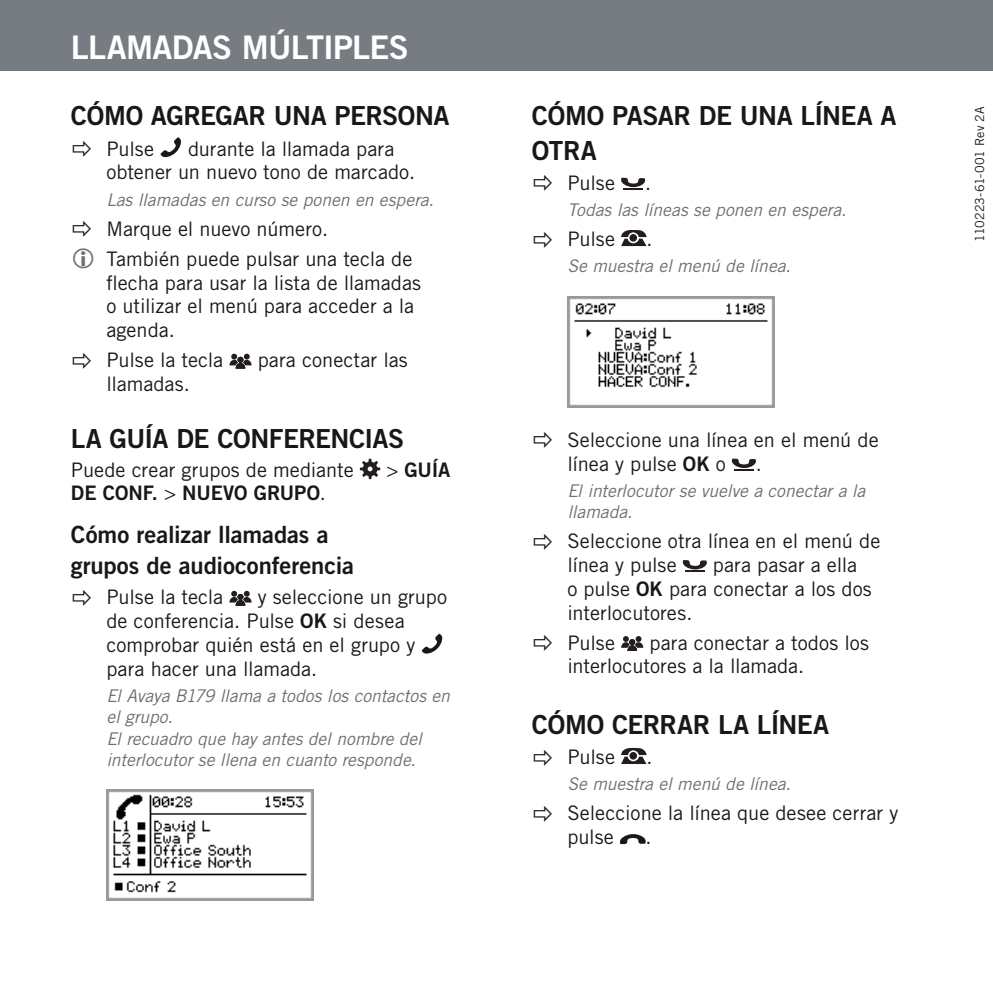
<style>
.page{position:relative;width:993px;height:993px;background:#fff}
.page>*{position:absolute;margin:0;border:0;box-sizing:border-box;transform-origin:0 0}
.Rubrik_1{font:32.5px "Trade Gothic LT Std Bd 2";letter-spacing:-.02em;color:#fff}
.Rubrik_2{font:26.25px/34px "Trade Gothic LT Std Bd 2";letter-spacing:-.015em;color:#181816}
.Rubrik_3{font:23.75px/31px "Trade Gothic LT Std Bd 2";letter-spacing:-.005em;color:#181816}
.Bröd_ih{font:20px/23.8px "Trade Gothic LT Std";color:#181816}
.Bröd{font:20px "Trade Gothic LT Std";color:#181816}
.Bröd-2{font:20px "Trade Gothic LT Std Bd 2";letter-spacing:-.005em;color:#181816}
.Bröd_i_kommentar{font:italic 17.5px/21.2px "Trade Gothic LT Std";letter-spacing:-.005em;color:#6f6f6e}
.Bröd-3{font:12.5px "Trade Gothic LT Std";letter-spacing:.005em;color:#181816}
.s1{font-family:"Trade Gothic LT Std"}
.s2{font-family:"Trade Gothic LT Std Bd 2"}
</style>
<div class="page">
<div style="left:0;top:0;width:992px;height:71px;background:#777c83"></div>
<svg style="left:621px;top:178px;width:24px;height:12px"></svg>
<svg style="left:621px;top:230px;width:25px;height:16px"></svg>
<svg style="left:731px;top:458px;width:24px;height:12px"></svg>
<svg style="left:682px;top:560px;width:24px;height:11px"></svg>
<svg style="left:621px;top:636px;width:22px;height:14px"></svg>
<svg style="left:621px;top:747px;width:25px;height:16px"></svg>
<svg style="left:620px;top:834px;width:25px;height:9px"></svg>
<img style="left:567px;top:296px;width:207px;height:111px">
<img style="left:106px;top:789px;width:207px;height:111px">
<svg style="left:160px;top:137px;width:21px;height:21px"></svg>
<svg style="left:229px;top:353px;width:22px;height:15px"></svg>
<svg style="left:360px;top:458px;width:20px;height:21px"></svg>
<svg style="left:229px;top:590px;width:22px;height:15px"></svg>
<svg style="left:421px;top:633px;width:22px;height:21px"></svg>
<p class="Rubrik_1" style="left:71px;top:27px;width:339px">LLAMADAS MÚLTIPLES</p>
<p class="Rubrik_2" style="left:71px;top:98px;width:380px">CÓMO AGREGAR UNA PERSONA</p>
<p class="Bröd_ih" style="left:106px;top:136px;width:49px">Pulse</p>
<p class="Bröd_ih" style="left:106px;top:136px;width:310px;text-indent:82px">durante la llamada para obtener un nuevo tono de marcado.</p>
<p class="Bröd_i_kommentar" style="left:106px;top:189px;width:329px">Las llamadas en curso se ponen en espera.</p>
<p class="Bröd_ih" style="left:106px;top:216px;width:223px">Marque el nuevo número.</p>
<p class="Bröd_ih" style="left:106px;top:246px;width:316px">También puede pulsar una tecla de flecha para usar la lista de llamadas o utilizar el menú para acceder a la agenda.</p>
<p class="Bröd_ih" style="left:106px;top:348px;width:118px">Pulse la tecla</p>
<p class="Bröd_ih" style="left:257px;top:348px;width:151px">para conectar las</p>
<p class="Bröd_ih" style="left:106px;top:371px;width:85px">llamadas.</p>
<p class="Rubrik_2" style="left:71px;top:421px;width:335px">LA GUÍA DE CONFERENCIAS</p>
<p class="Bröd" style="left:71px;top:457px;width:284px">Puede crear grupos de mediante</p>
<p class="Bröd-2" style="left:386px;top:457px;width:65px"><span class="s1">&gt;</span> GUÍA</p>
<p class="Bröd-2" style="left:71px;top:480px;width:256px">DE CONF. <span class="s1">&gt;</span> NUEVO GRUPO<span class="s1">.</span></p>
<p class="Rubrik_3" style="left:71px;top:519px;width:284px">Cómo realizar llamadas a grupos de audioconferencia</p>
<p class="Bröd_ih" style="left:106px;top:585px;width:118px">Pulse la tecla</p>
<p class="Bröd_ih" style="left:106px;top:585px;width:342px;text-indent:151px">y seleccione un grupo de conferencia. Pulse <span class="s2">OK</span> si desea comprobar quién está en el grupo y para hacer una llamada.</p>
<p class="Bröd_i_kommentar" style="left:106px;top:685px;width:345px">El Avaya B179 llama a todos los contactos en el grupo.<br>El recuadro que hay antes del nombre del interlocutor se llena en cuanto responde.</p>
<p class="Rubrik_2" style="left:531px;top:98px;width:366px">CÓMO PASAR DE UNA LÍNEA A<br>OTRA</p>
<p class="Bröd_ih" style="left:567px;top:170px;width:49px">Pulse</p>
<p class="Bröd_ih" style="left:645px;top:170px;width:8px">.</p>
<p class="Bröd_i_kommentar" style="left:567px;top:199px;width:280px">Todas las líneas se ponen en espera.</p>
<p class="Bröd_ih" style="left:567px;top:227px;width:49px">Pulse</p>
<p class="Bröd_ih" style="left:646px;top:227px;width:8px">.</p>
<p class="Bröd_i_kommentar" style="left:567px;top:255px;width:225px">Se muestra el menú de línea.</p>
<p class="Bröd_ih" style="left:567px;top:427px;width:312px">Seleccione una línea en el menú de línea y pulse <span class="s2">OK</span> o</p>
<p class="Bröd_ih" style="left:755px;top:451px;width:8px">.</p>
<p class="Bröd_i_kommentar" style="left:567px;top:480px;width:299px">El interlocutor se vuelve a conectar a la llamada.</p>
<p class="Bröd_ih" style="left:567px;top:529px;width:314px">Seleccione otra línea en el menú de línea y pulse</p>
<p class="Bröd_ih" style="left:567px;top:552px;width:306px;text-indent:145px">para pasar a ella o pulse <span class="s2">OK</span> para conectar a los dos interlocutores.</p>
<p class="Bröd_ih" style="left:567px;top:630px;width:49px">Pulse</p>
<p class="Bröd_ih" style="left:567px;top:630px;width:303px;text-indent:82px">para conectar a todos los interlocutores a la llamada.</p>
<p class="Rubrik_2" style="left:531px;top:706px;width:299px">CÓMO CERRAR LA LÍNEA</p>
<p class="Bröd_ih" style="left:567px;top:744px;width:49px">Pulse</p>
<p class="Bröd_ih" style="left:646px;top:744px;width:8px">.</p>
<p class="Bröd_i_kommentar" style="left:567px;top:773px;width:225px">Se muestra el menú de línea.</p>
<p class="Bröd_ih" style="left:567px;top:800px;width:332px">Seleccione la línea que desee cerrar y pulse</p>
<p class="Bröd_ih" style="left:645px;top:824px;width:8px">.</p>
<p class="Bröd-3" style="left:971px;top:242px;width:137px;rotate:-90deg">110223-61-001 Rev 2A</p>
</div>
